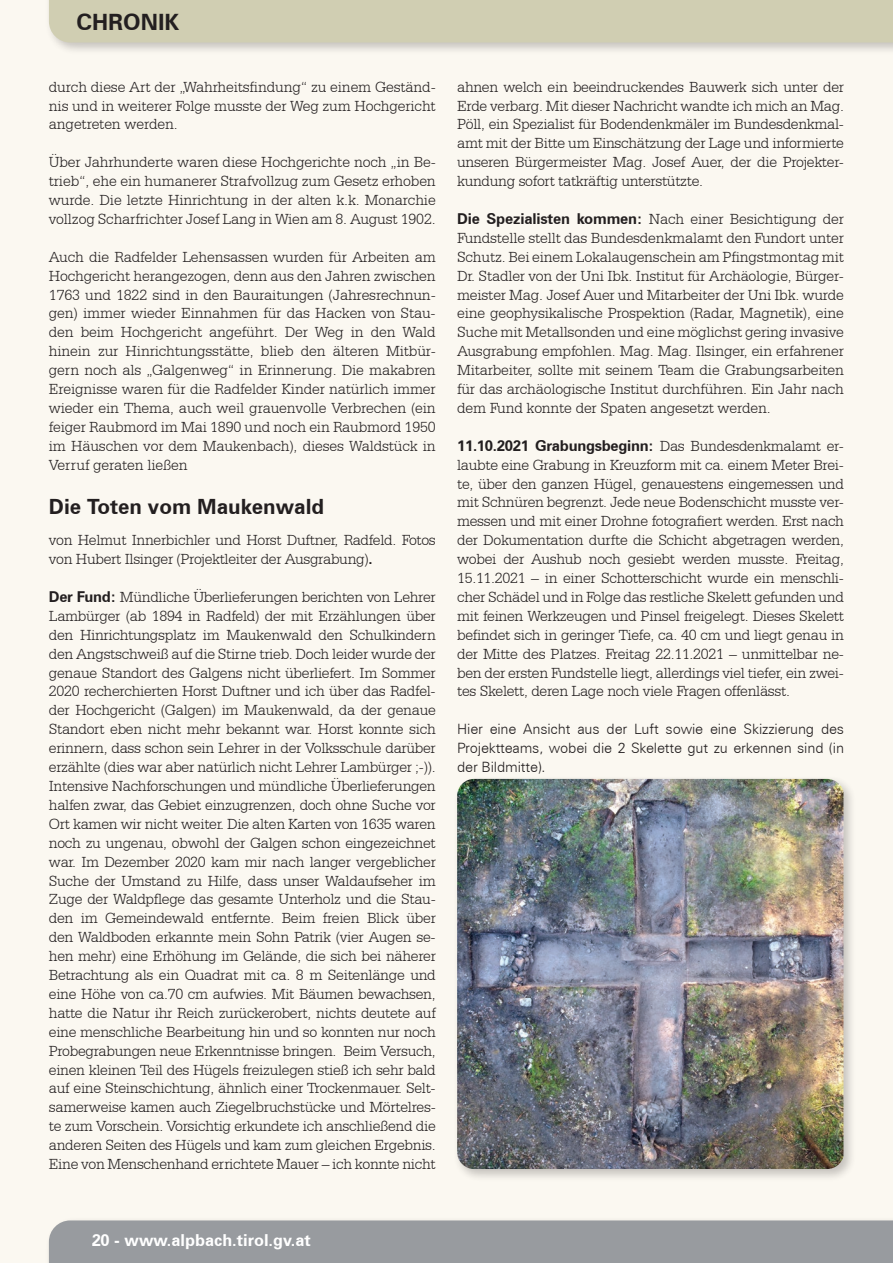
<style>
.page{position:relative;width:893px;height:1263px;background:#fbf8f1}
.page>*{position:absolute;margin:0;border:0;box-sizing:border-box;transform-origin:0 0}
.t1{font:700 22.5px "Zurich BT";color:#231f20}
.t2{font:700 21px "Zurich BT";color:#231f20}
.t3{font:700 16.5px "Zurich BT";color:#fff}
.t4{font:300 15.75px/18.9px "Serifa BT";letter-spacing:-.02em;color:#231f20;text-align:justify}
.t5{font:700 15px "Zurich BT";letter-spacing:-.02em;color:#231f20}
.t6{font:300 14.25px/18.9px "Zurich BT";letter-spacing:-.01em;color:#231f20;text-align:justify}
.s1{font-family:"Zurich BT";font-weight:700;font-size:15px}
.s2{font-family:"Serifa BT";font-weight:300;font-size:15.75px}
</style>
<div class="page">
<div style="left:45px;top:1216px;width:848px;height:47px;background:#f7f4ed"></div>
<div style="left:49px;top:1220px;width:844px;height:43px;background:#989b9f"></div>
<div style="left:45px;top:0;width:848px;height:55px;background:#231f20;opacity:.25"></div>
<div style="left:49px;top:0;width:844px;height:43px;background:#d0ceb2"></div>
<div style="left:453px;top:775px;width:403px;height:406px;background:#231f20;opacity:.25"></div>
<img style="left:457px;top:779px;width:386px;height:390px">
<h1 class="t1" style="left:77px;top:8px;width:104px">CHRONIK</h1>
<p class="t4" style="left:49px;top:77px;width:388px">durch diese Art der „Wahrheitsfindung“ zu einem Geständ&shy;nis und in weiterer Folge musste der Weg zum Hochgericht angetreten werden.</p>
<p class="t4" style="left:49px;top:152px;width:388px">Über Jahrhunderte waren diese Hochgerichte noch „in Be&shy;trieb“, ehe ein humanerer Strafvollzug zum Gesetz erhoben wurde. Die letzte Hinrichtung in der alten k.k. Monarchie vollzog Scharfrichter Josef Lang in Wien am 8. August 1902.</p>
<p class="t4" style="left:49px;top:247px;width:388px">Auch die Radfelder Lehensassen wurden für Arbeiten am Hochgericht herangezogen, denn aus den Jahren zwischen 1763 und 1822 sind in den Bauraitungen (Jahresrechnun&shy;gen) immer wieder Einnahmen für das Hacken von Stau&shy;den beim Hochgericht angeführt. Der Weg in den Wald hinein zur Hinrichtungsstätte, blieb den älteren Mitbür&shy;gern noch als „Galgenweg“ in Erinnerung. Die makabren Ereignisse waren für die Radfelder Kinder natürlich immer wieder ein Thema, auch weil grauenvolle Verbrechen (ein feiger Raubmord im Mai 1890 und noch ein Raubmord 1950 im Häuschen vor dem Maukenbach), dieses Waldstück in Verruf geraten ließen</p>
<h2 class="t2" style="left:49px;top:493px;width:277px">Die Toten vom Maukenwald</h2>
<p class="t4" style="left:49px;top:530px;width:388px">von Helmut Innerbichler und Horst Duftner, Radfeld. Fotos von Hubert Ilsinger (Projektleiter der Ausgrabung)<span class="s1">.</span></p>
<p class="t4" style="left:49px;top:587px;width:388px"><span class="s1">Der Fund:</span> Mündliche Überlieferungen berichten von Lehrer Lambürger (ab 1894 in Radfeld) der mit Erzählungen über den Hinrichtungsplatz im Maukenwald den Schulkindern den Angstschweiß auf die Stirne trieb. Doch leider wurde der genaue Standort des Galgens nicht überliefert. Im Sommer 2020 recherchierten Horst Duftner und ich über das Radfel&shy;der Hochgericht (Galgen) im Maukenwald, da der genaue Standort eben nicht mehr bekannt war. Horst konnte sich erinnern, dass schon sein Lehrer in der Volksschule darüber erzählte (dies war aber natürlich nicht Lehrer Lambürger ;-)).<br>Intensive Nachforschungen und mündliche Überlieferungen halfen zwar, das Gebiet einzugrenzen, doch ohne Suche vor Ort kamen wir nicht weiter. Die alten Karten von 1635 waren noch zu ungenau, obwohl der Galgen schon eingezeichnet war. Im Dezember 2020 kam mir nach langer vergeblicher Suche der Umstand zu Hilfe, dass unser Waldaufseher im Zuge der Waldpflege das gesamte Unterholz und die Stau&shy;den im Gemeindewald entfernte. Beim freien Blick über den Waldboden erkannte mein Sohn Patrik (vier Augen se&shy;hen mehr) eine Erhöhung im Gelände, die sich bei näherer Betrachtung als ein Quadrat mit ca. 8 m Seitenlänge und eine Höhe von ca.70 cm aufwies. Mit Bäumen bewachsen, hatte die Natur ihr Reich zurückerobert, nichts deutete auf eine menschliche Bearbeitung hin und so konnten nur noch Probegrabungen neue Erkenntnisse bringen. Beim Versuch, einen kleinen Teil des Hügels freizulegen stieß ich sehr bald auf eine Steinschichtung, ähnlich einer Trockenmauer. Selt&shy;samerweise kamen auch Ziegelbruchstücke und Mörtelres&shy;te zum Vorschein. Vorsichtig erkundete ich anschließend die anderen Seiten des Hügels und kam zum gleichen Ergebnis.<br>Eine von Menschenhand errichtete Mauer – ich konnte nicht</p>
<p class="t4" style="left:457px;top:77px;width:388px">ahnen welch ein beeindruckendes Bauwerk sich unter der Erde verbarg. Mit dieser Nachricht wandte ich mich an Mag.<br>Pöll, ein Spezialist für Bodendenkmäler im Bundesdenkmal&shy;amt mit der Bitte um Einschätzung der Lage und informierte unseren Bürgermeister Mag. Josef Auer, der die Projekter&shy;kundung sofort tatkräftig unterstützte.</p>
<p class="t4" style="left:457px;top:209px;width:388px"><span class="s1">Die Spezialisten kommen:</span> Nach einer Besichtigung der Fundstelle stellt das Bundesdenkmalamt den Fundort unter Schutz. Bei einem Lokalaugenschein am Pfingstmontag mit Dr. Stadler von der Uni Ibk. Institut für Archäologie, Bürger&shy;meister Mag. Josef Auer und Mitarbeiter der Uni Ibk. wurde eine geophysikalische Prospektion (Radar, Magnetik), eine Suche mit Metallsonden und eine möglichst gering invasive Ausgrabung empfohlen. Mag. Mag. Ilsinger, ein erfahrener Mitarbeiter, sollte mit seinem Team die Grabungsarbeiten für das archäologische Institut durchführen. Ein Jahr nach dem Fund konnte der Spaten angesetzt werden.</p>
<p class="t5" style="left:457px;top:436px;width:388px">11.10.2021 Grabungsbeginn: <span class="s2">Das Bundesdenkmalamt er-</span></p>
<p class="t4" style="left:457px;top:455px;width:388px">laubte eine Grabung in Kreuzform mit ca. einem Meter Brei&shy;te, über den ganzen Hügel, genauestens eingemessen und mit Schnüren begrenzt. Jede neue Bodenschicht musste ver&shy;messen und mit einer Drohne fotografiert werden. Erst nach der Dokumentation durfte die Schicht abgetragen werden, wobei der Aushub noch gesiebt werden musste. Freitag, 15.11.2021 – in einer Schotterschicht wurde ein menschli&shy;cher Schädel und in Folge das restliche Skelett gefunden und mit feinen Werkzeugen und Pinsel freigelegt. Dieses Skelett befindet sich in geringer Tiefe, ca. 40 cm und liegt genau in der Mitte des Platzes. Freitag 22.11.2021 – unmittelbar ne&shy;ben der ersten Fundstelle liegt, allerdings viel tiefer, ein zwei&shy;tes Skelett, deren Lage noch viele Fragen offenlässt.</p>
<p class="t6" style="left:457px;top:720px;width:388px">Hier eine Ansicht aus der Luft sowie eine Skizzierung des Projektteams, wobei die 2 Skelette gut zu erkennen sind (in der Bildmitte).</p>
<p class="t3" style="left:91px;top:1230px;width:221px">20 - www.alpbach.tirol.gv.at</p>
</div>
